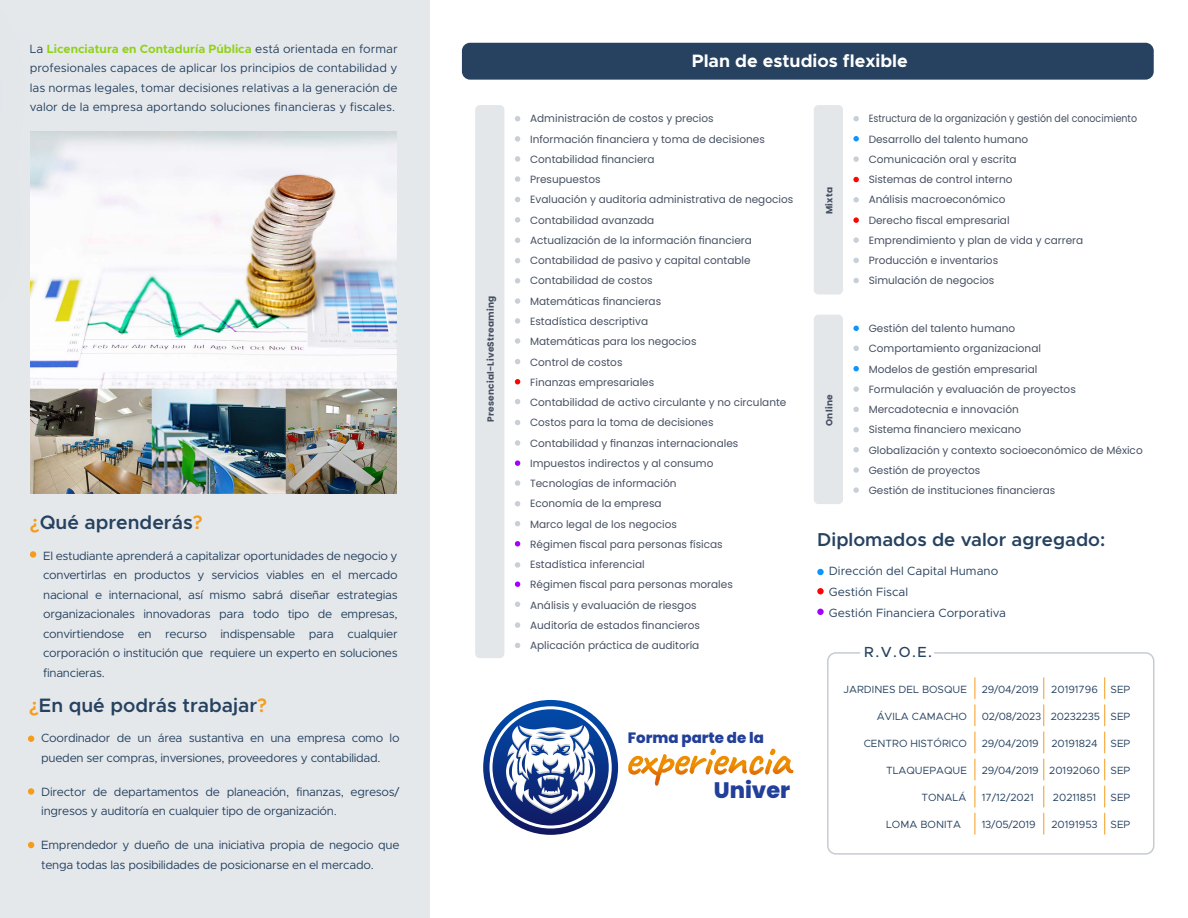
<style>
.page{position:relative;width:1188px;height:918px;background:#fff}
.page>*{position:absolute;margin:0;border:0;box-sizing:border-box;transform-origin:0 0}
.t1{font:800 22.35px "Poppins";color:#223f99}
.t2{font:600 19.5px "Metropolis";color:#264260}
.t3{font:600 18.75px "Metropolis";color:#264260}
.t4{font:700 18px "Metropolis";color:#fff}
.t5{font:800 15px "Poppins";color:#223f99}
.t6{font:500 14.7px "Metropolis";color:#264260}
.t7{font:12px/19.5px "Metropolis";letter-spacing:-.025em;color:#264260}
.t8{font:12px/21px "Metropolis";color:#264260}
.t9{font:10.5px/20.2px "Poppins";color:#465061}
.t10{font:10.5px/20.2px "Poppins";color:#465061;scale:.9 1}
.t11{font:10.5px "Metropolis";color:#264260}
.t12{font:10.5px "Metropolis";letter-spacing:-.02em;color:#264260}
.t13{font:700 9px "Poppins";letter-spacing:.025em;color:#465061}
.s1{font-weight:700;color:#90d217}
.s2{color:#f59d1b}
</style>
<div class="page">
<div style="left:0;top:0;width:430px;height:918px;background:#e5e8eb"></div>
<svg style="left:28px;top:736px;width:6px;height:6px"></svg>
<div style="left:28px;top:788px;width:6px;height:7px;background:#f59d1b;border-radius:50%"></div>
<svg style="left:28px;top:842px;width:6px;height:6px"></svg>
<div style="left:30px;top:551px;width:6px;height:7px;background:#f59d1b;border-radius:50%"></div>
<img style="left:31px;top:132px;width:366px;height:361px">
<div style="left:817px;top:569px;width:7px;height:6px;background:#0d95ff;border-radius:50%"></div>
<div style="left:817px;top:588px;width:7px;height:6px;background:#ff0303;border-radius:50%"></div>
<div style="left:817px;top:609px;width:7px;height:6px;background:#a400ff;border-radius:50%"></div>
<div style="left:827px;top:652px;width:327px;height:203px;border:2px solid #c5ccd3;border-radius:8px"></div>
<svg style="left:1043px;top:732px;width:1px;height:21px"></svg>
<svg style="left:1104px;top:732px;width:1px;height:21px"></svg>
<svg style="left:975px;top:732px;width:1px;height:21px"></svg>
<svg style="left:1043px;top:759px;width:1px;height:21px"></svg>
<svg style="left:1104px;top:759px;width:1px;height:21px"></svg>
<svg style="left:975px;top:759px;width:1px;height:21px"></svg>
<svg style="left:1043px;top:678px;width:1px;height:21px"></svg>
<svg style="left:1104px;top:678px;width:1px;height:21px"></svg>
<svg style="left:975px;top:678px;width:1px;height:21px"></svg>
<svg style="left:1043px;top:705px;width:1px;height:21px"></svg>
<svg style="left:1104px;top:705px;width:1px;height:21px"></svg>
<svg style="left:975px;top:705px;width:1px;height:21px"></svg>
<svg style="left:1043px;top:786px;width:1px;height:21px"></svg>
<svg style="left:1104px;top:786px;width:1px;height:21px"></svg>
<svg style="left:975px;top:786px;width:1px;height:21px"></svg>
<svg style="left:1043px;top:813px;width:1px;height:21px"></svg>
<svg style="left:1104px;top:813px;width:1px;height:21px"></svg>
<svg style="left:975px;top:813px;width:1px;height:21px"></svg>
<div style="left:462px;top:43px;width:692px;height:37px;background:#264260;border-radius:8px"></div>
<svg style="left:641px;top:749px;width:135px;height:37px"></svg>
<svg style="left:483px;top:700px;width:135px;height:135px"></svg>
<svg style="left:490px;top:706px;width:122px;height:123px"></svg>
<div style="left:814px;top:105px;width:29px;height:190px;background:#e3e7ea;border-radius:5px"></div>
<svg style="left:853px;top:116px;width:6px;height:5px"></svg>
<svg style="left:853px;top:136px;width:6px;height:5px"></svg>
<svg style="left:853px;top:156px;width:6px;height:6px"></svg>
<svg style="left:853px;top:177px;width:6px;height:5px"></svg>
<svg style="left:853px;top:197px;width:6px;height:6px"></svg>
<svg style="left:853px;top:217px;width:6px;height:6px"></svg>
<svg style="left:853px;top:237px;width:6px;height:6px"></svg>
<svg style="left:853px;top:258px;width:6px;height:5px"></svg>
<svg style="left:853px;top:278px;width:6px;height:5px"></svg>
<div style="left:814px;top:315px;width:29px;height:189px;background:#e3e7ea;border-radius:5px"></div>
<svg style="left:853px;top:326px;width:6px;height:5px"></svg>
<svg style="left:853px;top:346px;width:6px;height:5px"></svg>
<svg style="left:853px;top:366px;width:6px;height:5px"></svg>
<svg style="left:853px;top:386px;width:6px;height:6px"></svg>
<svg style="left:853px;top:407px;width:6px;height:5px"></svg>
<svg style="left:853px;top:427px;width:6px;height:5px"></svg>
<svg style="left:853px;top:447px;width:6px;height:5px"></svg>
<svg style="left:853px;top:467px;width:6px;height:6px"></svg>
<svg style="left:853px;top:487px;width:6px;height:6px"></svg>
<div style="left:475px;top:105px;width:29px;height:553px;background:#e3e7ea;border-radius:5px"></div>
<svg style="left:515px;top:116px;width:5px;height:5px"></svg>
<svg style="left:515px;top:136px;width:5px;height:6px"></svg>
<svg style="left:515px;top:156px;width:5px;height:6px"></svg>
<svg style="left:515px;top:176px;width:5px;height:6px"></svg>
<svg style="left:515px;top:197px;width:5px;height:5px"></svg>
<svg style="left:515px;top:217px;width:5px;height:6px"></svg>
<svg style="left:515px;top:238px;width:5px;height:5px"></svg>
<svg style="left:515px;top:258px;width:5px;height:5px"></svg>
<svg style="left:515px;top:278px;width:5px;height:6px"></svg>
<svg style="left:515px;top:298px;width:5px;height:6px"></svg>
<svg style="left:515px;top:318px;width:5px;height:6px"></svg>
<svg style="left:515px;top:338px;width:5px;height:6px"></svg>
<svg style="left:515px;top:359px;width:5px;height:5px"></svg>
<svg style="left:515px;top:379px;width:5px;height:5px"></svg>
<svg style="left:515px;top:399px;width:5px;height:5px"></svg>
<svg style="left:515px;top:420px;width:5px;height:5px"></svg>
<svg style="left:515px;top:440px;width:5px;height:6px"></svg>
<svg style="left:515px;top:460px;width:5px;height:6px"></svg>
<svg style="left:515px;top:480px;width:5px;height:6px"></svg>
<svg style="left:515px;top:501px;width:5px;height:5px"></svg>
<svg style="left:515px;top:521px;width:5px;height:5px"></svg>
<svg style="left:515px;top:541px;width:5px;height:6px"></svg>
<svg style="left:515px;top:562px;width:5px;height:6px"></svg>
<svg style="left:515px;top:582px;width:5px;height:5px"></svg>
<svg style="left:515px;top:602px;width:5px;height:5px"></svg>
<svg style="left:515px;top:622px;width:5px;height:6px"></svg>
<svg style="left:515px;top:643px;width:5px;height:5px"></svg>
<p class="t7" style="left:30px;top:39px;width:369px;text-align:justify">La <span class="s1">Licenciatura en Contaduría Pública</span> está orientada en formar profesionales capaces de aplicar los principios de contabilidad y las normas legales, tomar decisiones relativas a la generación de valor de la empresa aportando soluciones financieras y fiscales.</p>
<h2 class="t2" style="left:30px;top:510px;width:174px"><span class="s2">¿</span>Qué aprenderás<span class="s2">?</span></h2>
<p class="t7" style="left:43px;top:546px;width:356px;text-align:justify">El estudiante aprenderá a capitalizar oportunidades de negocio y convertirlas en productos y servicios viables en el mercado nacional e internacional, así mismo sabrá diseñar estrategias organizacionales innovadoras para todo tipo de empresas, convirtiendose en recurso indispensable para cualquier corporación o institución que requiere un experto en soluciones financieras.</p>
<h2 class="t2" style="left:29px;top:693px;width:239px"><span class="s2">¿</span>En qué podrás trabajar<span class="s2">?</span></h2>
<p class="t7" style="left:41px;top:729px;width:360px">Coordinador de un área sustantiva en una empresa como lo pueden ser compras, inversiones, proveedores y contabilidad.</p>
<p class="t7" style="left:41px;top:782px;width:360px">Director de departamentos de planeación, finanzas, egresos/ ingresos y auditoría en cualquier tipo de organización.</p>
<p class="t7" style="left:41px;top:835px;width:360px">Emprendedor y dueño de una iniciativa propia de negocio que tenga todas las posibilidades de posicionarse en el mercado.</p>
<p class="t13" style="left:485px;top:422px;width:128px;rotate:-90deg">Presencial-LiveStreaming</p>
<h3 class="t4" style="left:692px;top:49px;width:218px">Plan de estudios flexible</h3>
<p class="t9" style="left:530px;top:109px;width:265px">Administración de costos y precios<br>Información financiera y toma de decisiones<br>Contabilidad financiera<br>Presupuestos<br>Evaluación y auditoría administrativa de negocios<br>Contabilidad avanzada<br>Actualización de la información financiera<br>Contabilidad de pasivo y capital contable<br>Contabilidad de costos<br>Matemáticas financieras<br>Estadística descriptiva<br>Matemáticas para los negocios<br>Control de costos<br>Finanzas empresariales<br>Contabilidad de activo circulante y no circulante<br>Costos para la toma de decisiones<br>Contabilidad y finanzas internacionales<br>Impuestos indirectos y al consumo<br>Tecnologías de información<br>Economía de la empresa<br>Marco legal de los negocios<br>Régimen fiscal para personas físicas<br>Estadística inferencial<br>Régimen fiscal para personas morales<br>Análisis y evaluación de riesgos<br>Auditoría de estados financieros<br>Aplicación práctica de auditoría</p>
<h3 class="t5" style="left:628px;top:729px;width:138px">Forma parte de la</h3>
<h1 class="t1" style="left:714px;top:777px;width:78px">Univer</h1>
<p class="t13" style="left:824px;top:214px;width:28px;rotate:-90deg">Mixta</p>
<p class="t13" style="left:824px;top:426px;width:33px;rotate:-90deg">Online</p>
<p class="t10" style="left:869px;top:109px;width:300px">Estructura de la organización y gestión del conocimiento<br>Desarrollo del talento humano<br>Comunicación oral y escrita<br>Sistemas de control interno<br>Análisis macroeconómico<br>Derecho fiscal empresarial<br>Emprendimiento y plan de vida y carrera<br>Producción e inventarios<br>Simulación de negocios</p>
<p class="t9" style="left:869px;top:318px;width:276px">Gestión del talento humano<br>Comportamiento organizacional<br>Modelos de gestión empresarial<br>Formulación y evaluación de proyectos Mercadotecnia e innovación<br>Sistema financiero mexicano<br>Globalización y contexto socioeconómico de México Gestión de proyectos<br>Gestión de instituciones financieras</p>
<h3 class="t3" style="left:817px;top:528px;width:290px">Diplomados de valor agregado:</h3>
<p class="t8" style="left:829px;top:561px;width:179px">Dirección del Capital Humano<br>Gestión Fiscal<br>Gestión Financiera Corporativa</p>
<h3 class="t6" style="left:864px;top:643px;width:69px">R.V.O.E.</h3>
<p class="t11" style="left:844px;top:683px;width:125px">JARDINES DEL BOSQUE</p>
<p class="t11" style="left:982px;top:683px;width:150px">29/04/2019 20191796 SEP</p>
<p class="t11" style="left:877px;top:710px;width:92px">ÁVILA CAMACHO</p>
<p class="t12" style="left:982px;top:710px;width:150px">02/08/2023 20232235 SEP</p>
<p class="t11" style="left:864px;top:737px;width:105px">CENTRO HISTÓRICO</p>
<p class="t11" style="left:982px;top:737px;width:150px">29/04/2019 20191824 SEP</p>
<p class="t11" style="left:886px;top:764px;width:82px">TLAQUEPAQUE</p>
<p class="t11" style="left:982px;top:764px;width:150px">29/04/2019 20192060 SEP</p>
<p class="t11" style="left:921px;top:791px;width:46px">TONALÁ</p>
<p class="t11" style="left:982px;top:791px;width:53px">17/12/2021</p>
<p class="t11" style="left:1053px;top:791px;width:45px">20211851</p>
<p class="t11" style="left:1111px;top:791px;width:21px">SEP</p>
<p class="t11" style="left:886px;top:818px;width:76px">LOMA BONITA</p>
<p class="t11" style="left:982px;top:818px;width:55px">13/05/2019</p>
<p class="t11" style="left:1051px;top:818px;width:80px">20191953 SEP</p>
</div>
